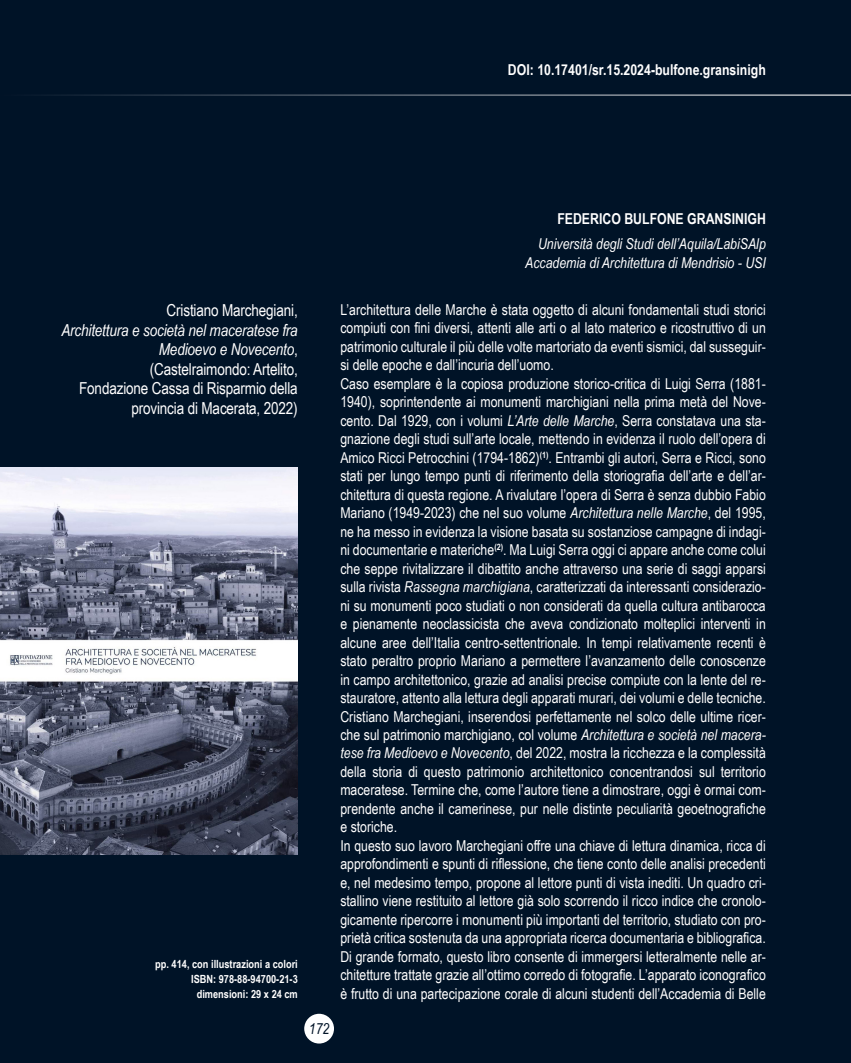
<style>
.page{position:relative;width:851px;height:1063px;background:#fff}
.page>*{position:absolute;margin:0;border:0;box-sizing:border-box;transform-origin:0 0}
.t1{font:16.5px/19.5px "Arial Narrow";letter-spacing:-.01em;color:#fff;text-align:right}
.t2{font:italic 16.5px/19.5px "Arial Narrow";letter-spacing:-.01em;color:#fff;text-align:right}
.t3{font:15px/18.5px "Arial Narrow";color:#fff;text-align:justify}
.t4{font:italic 15px "Arial Narrow";color:#fff}
.t5{font:700 15px "Arial Narrow";color:#fff}
.t6{font:italic 15px "Arial Narrow";color:#001327}
.t7{font:700 11.25px "Arial Narrow";color:#fff}
.s1{font-style:normal}
.s2{font-style:italic}
</style>
<div class="page">
<div style="left:0;top:0;width:850px;height:1063px;background:#001327"></div>
<div style="left:304px;top:1014px;width:30px;height:30px;background:#fff;border-radius:50%"></div>
<hr style="left:0;top:95px;width:850px;height:1px;background:#fff">
<img style="left:0;top:468px;width:298px;height:387px">
<p class="t5" style="left:508px;top:58px;width:259px">DOI: 10.17401/sr.15.2024-bulfone.gransinigh</p>
<p class="t5" style="left:557px;top:207px;width:210px">FEDERICO BULFONE GRANSINIGH</p>
<p class="t4" style="left:538px;top:233px;width:229px">Università degli Studi dell’Aquila/LabiSAlp</p>
<p class="t4" style="left:525px;top:252px;width:242px">Accademia di Architettura di Mendrisio - USI</p>
<p class="t1" style="left:166px;top:300px;width:133px">Cristiano Marchegiani,</p>
<p class="t2" style="left:61px;top:320px;width:238px">Architettura e società nel maceratese fra<br>Medioevo e Novecento<span class="s1">,</span></p>
<p class="t1" style="left:150px;top:358px;width:149px">(Castelraimondo: Artelito,</p>
<p class="t1" style="left:79px;top:378px;width:220px">Fondazione Cassa di Risparmio della provincia di Macerata, 2022)</p>
<p class="t7" style="left:155px;top:956px;width:144px">pp. 414, con illustrazioni a colori</p>
<p class="t7" style="left:191px;top:971px;width:108px">ISBN: 978-88-94700-21-3</p>
<p class="t7" style="left:197px;top:986px;width:103px">dimensioni: 29 x 24 cm</p>
<p class="t6" style="left:309px;top:1018px;width:22px">172</p>
<p class="t3" style="left:340px;top:300px;width:427px">L’architettura delle Marche è stata oggetto di alcuni fondamentali studi storici compiuti con fini diversi, attenti alle arti o al lato materico e ricostruttivo di un patrimonio culturale il più delle volte martoriato da eventi sismici, dal susseguir&shy;si delle epoche e dall’incuria dell’uomo.</p>
<p class="t3" style="left:340px;top:374px;width:427px">Caso esemplare è la copiosa produzione storico-critica di Luigi Serra (1881- 1940), soprintendente ai monumenti marchigiani nella prima metà del Nove&shy;cento. Dal 1929, con i volumi <span class="s2">L’Arte delle Marche</span>, Serra constatava una sta&shy;gnazione degli studi sull’arte locale, mettendo in evidenza il ruolo dell’opera di Amico Ricci Petrocchini (1794-1862)<sup>(1)</sup>. Entrambi gli autori, Serra e Ricci, sono stati per lungo tempo punti di riferimento della storiografia dell’arte e dell’ar&shy;chitettura di questa regione. A rivalutare l’opera di Serra è senza dubbio Fabio Mariano (1949-2023) che nel suo volume <span class="s2">Architettura nelle Marche</span>, del 1995, ne ha messo in evidenza la visione basata su sostanziose campagne di indagi&shy;ni documentarie e materiche<sup>(2)</sup>. Ma Luigi Serra oggi ci appare anche come colui che seppe rivitalizzare il dibattito anche attraverso una serie di saggi apparsi sulla rivista <span class="s2">Rassegna marchigiana</span>, caratterizzati da interessanti considerazio&shy;ni su monumenti poco studiati o non considerati da quella cultura antibarocca e pienamente neoclassicista che aveva condizionato molteplici interventi in alcune aree dell’Italia centro-settentrionale. In tempi relativamente recenti è stato peraltro proprio Mariano a permettere l’avanzamento delle conoscenze in campo architettonico, grazie ad analisi precise compiute con la lente del re&shy;stauratore, attento alla lettura degli apparati murari, dei volumi e delle tecniche.</p>
<p class="t3" style="left:340px;top:706px;width:427px">Cristiano Marchegiani, inserendosi perfettamente nel solco delle ultime ricer&shy;che sul patrimonio marchigiano, col volume <span class="s2">Architettura e società nel macera&shy;tese fra Medioevo e Novecento</span>, del 2022, mostra la ricchezza e la complessità della storia di questo patrimonio architettonico concentrandosi sul territorio maceratese. Termine che, come l’autore tiene a dimostrare, oggi è ormai com&shy;prendente anche il camerinese, pur nelle distinte peculiarità geoetnografiche e storiche.</p>
<p class="t3" style="left:340px;top:836px;width:427px">In questo suo lavoro Marchegiani offre una chiave di lettura dinamica, ricca di approfondimenti e spunti di riflessione, che tiene conto delle analisi precedenti e, nel medesimo tempo, propone al lettore punti di vista inediti. Un quadro cri&shy;stallino viene restituito al lettore già solo scorrendo il ricco indice che cronolo&shy;gicamente ripercorre i monumenti più importanti del territorio, studiato con pro&shy;prietà critica sostenuta da una appropriata ricerca documentaria e bibliografica.</p>
<p class="t3" style="left:340px;top:947px;width:427px">Di grande formato, questo libro consente di immergersi letteralmente nelle ar&shy;chitetture trattate grazie all’ottimo corredo di fotografie. L’apparato iconografico è frutto di una partecipazione corale di alcuni studenti dell’Accademia di Belle</p>
</div>
